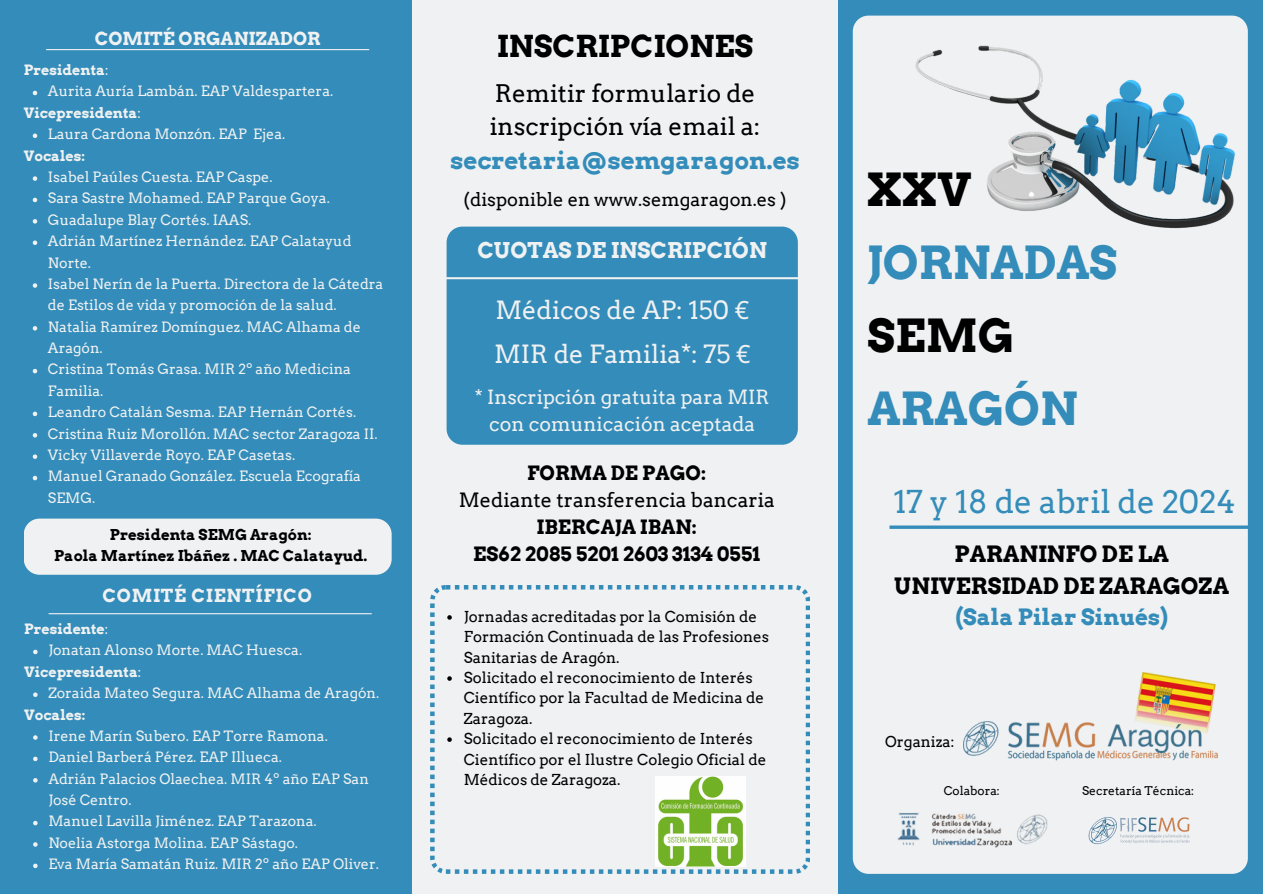
<style>
.page{position:relative;width:1263px;height:894px;background:#fff}
.page>*{position:absolute;margin:0;border:0;box-sizing:border-box;transform-origin:0 0}
.t1{font:700 45.6px/73.2px "Arvo";color:#338cb9}
.t2{font:31.5px "Arvo";color:#338cb9}
.t3{font:700 30.3px "Arvo";color:#000}
.t4{font:25.05px "Arvo";color:#eff1f2}
.t5{font:24.3px/33.8px "Arvo";color:#000}
.t6{font:700 24.3px "Arvo";color:#338cb9}
.t7{font:700 22.5px/31.5px "Arvo";color:#000;text-align:center}
.t8{font:700 21.75px "Arvo";color:#eff1f2}
.t9{font:19.65px/27px "Arvo";color:#000;text-align:center}
.t10{font:700 19.65px "Arvo";color:#000}
.t11{font:19.5px "Arvo";color:#eff1f2}
.t12{font:18.3px "Arvo";color:#000}
.t13{font:700 18px "Arvo";color:#eff1f2}
.t14{font:700 18px "Arvo";letter-spacing:.04em;color:#eff1f2}
.t15{font:15px/20.4px "Arvo";color:#000}
.t16{font:700 15px "Arvo";color:#000}
.t17{font:14.25px/21.3px "Arvo";color:#eff1f2}
.t18{font:700 14.25px "Arvo";color:#eff1f2}
.t19{font:12px "Arvo";color:#000}
.s1{font-weight:400}
.s2{font-family:"Noto Sans"}
.s3{font-weight:700}
.s4{color:#000}
.s5{color:#338cb9}
</style>
<div class="page">
<div style="left:0;top:0;width:1263px;height:893px;background:#338cb9"></div>
<div style="left:853px;top:16px;width:395px;height:857px;background:#eff1f2;border-radius:16px"></div>
<div style="left:412px;top:0;width:426px;height:893px;background:#eff1f2"></div>
<div style="left:24px;top:518px;width:368px;height:56px;background:#eff1f2;border-radius:16px"></div>
<img style="left:915px;top:16px;width:327px;height:213px">
<hr style="left:889px;top:525px;width:374px;height:3px;background:#338cb9">
<svg style="left:33px;top:91px;width:4px;height:4px"></svg>
<svg style="left:33px;top:133px;width:4px;height:5px"></svg>
<svg style="left:33px;top:176px;width:4px;height:5px"></svg>
<svg style="left:33px;top:198px;width:4px;height:4px"></svg>
<svg style="left:33px;top:219px;width:4px;height:4px"></svg>
<svg style="left:33px;top:240px;width:4px;height:5px"></svg>
<svg style="left:33px;top:283px;width:4px;height:5px"></svg>
<svg style="left:33px;top:326px;width:4px;height:4px"></svg>
<svg style="left:33px;top:369px;width:4px;height:4px"></svg>
<svg style="left:33px;top:411px;width:4px;height:5px"></svg>
<svg style="left:33px;top:433px;width:4px;height:4px"></svg>
<svg style="left:33px;top:454px;width:4px;height:5px"></svg>
<svg style="left:33px;top:475px;width:4px;height:5px"></svg>
<svg style="left:33px;top:649px;width:5px;height:5px"></svg>
<svg style="left:33px;top:692px;width:5px;height:4px"></svg>
<svg style="left:33px;top:735px;width:5px;height:4px"></svg>
<svg style="left:33px;top:756px;width:5px;height:5px"></svg>
<svg style="left:33px;top:778px;width:5px;height:4px"></svg>
<svg style="left:33px;top:820px;width:5px;height:5px"></svg>
<svg style="left:33px;top:842px;width:5px;height:4px"></svg>
<svg style="left:33px;top:863px;width:5px;height:4px"></svg>
<svg style="left:430px;top:585px;width:380px;height:288px"></svg>
<svg style="left:447px;top:615px;width:5px;height:4px"></svg>
<svg style="left:447px;top:676px;width:5px;height:4px"></svg>
<svg style="left:447px;top:737px;width:5px;height:4px"></svg>
<div style="left:447px;top:226px;width:351px;height:218px;background:#338cb9;border-radius:16px"></div>
<hr style="left:438px;top:277px;width:368px;height:2px;background:#eff1f2">
<hr style="left:46px;top:49px;width:323px;height:1px;background:#eff1f2">
<hr style="left:49px;top:613px;width:323px;height:1px;background:#eff1f2">
<img style="left:1088px;top:817px;width:102px;height:27px">
<img style="left:897px;top:812px;width:151px;height:36px">
<img style="left:963px;top:672px;width:255px;height:88px">
<img style="left:656px;top:776px;width:90px;height:90px">
<p class="t13" style="left:95px;top:27px;width:227px">COMITÉ ORGANIZADOR</p>
<p class="t18" style="left:24px;top:61px;width:87px">Presidenta<span class="s1">:</span></p>
<p class="t17" style="left:48px;top:81px;width:287px">Aurita Auría Lambán. EAP Valdespartera.</p>
<p class="t18" style="left:24px;top:104px;width:119px">Vicepresidenta<span class="s1">:</span></p>
<p class="t17" style="left:48px;top:123px;width:239px">Laura Cardona Monzón. EAP Ejea.</p>
<p class="t18" style="left:24px;top:147px;width:63px">Vocales:</p>
<p class="t17" style="left:48px;top:166px;width:226px">Isabel Paúles Cuesta. EAP Caspe.</p>
<p class="t17" style="left:48px;top:187px;width:283px">Sara Sastre Mohamed. EAP Parque Goya.</p>
<p class="t17" style="left:48px;top:209px;width:205px">Guadalupe Blay Cortés. IAAS.</p>
<p class="t17" style="left:48px;top:230px;width:305px">Adrián Martínez Hernández. EAP Calatayud<br>Norte.</p>
<p class="t17" style="left:48px;top:273px;width:337px">Isabel Nerín de la Puerta. Directora de la Cátedra de Estilos de vida y promoción de la salud.</p>
<p class="t17" style="left:48px;top:316px;width:314px">Natalia Ramírez Domínguez. MAC Alhama de<br>Aragón.</p>
<p class="t17" style="left:48px;top:358px;width:304px">Cristina Tomás Grasa. MIR 2º año Medicina<br>Familia.</p>
<p class="t17" style="left:48px;top:401px;width:310px">Leandro Catalán Sesma. EAP Hernán Cortés.</p>
<p class="t17" style="left:48px;top:423px;width:331px">Cristina Ruiz Morollón. MAC sector Zaragoza II.</p>
<p class="t17" style="left:48px;top:444px;width:249px">Vicky Villaverde Royo. EAP Casetas.</p>
<p class="t17" style="left:48px;top:465px;width:315px">Manuel Granado González. Escuela Ecografía<br>SEMG.</p>
<p class="t16" style="left:110px;top:525px;width:203px">Presidenta SEMG Aragón:</p>
<p class="t16" style="left:54px;top:546px;width:315px">Paola Martínez Ibáñez . MAC Calatayud.</p>
<p class="t14" style="left:102px;top:585px;width:211px">COMITÉ CIENTÍFICO</p>
<p class="t18" style="left:24px;top:620px;width:86px">Presidente<span class="s1">:</span></p>
<p class="t17" style="left:48px;top:639px;width:255px">Jonatan Alonso Morte. MAC Huesca.</p>
<p class="t18" style="left:24px;top:662px;width:119px">Vicepresidenta<span class="s1">:</span></p>
<p class="t17" style="left:48px;top:682px;width:332px">Zoraida Mateo Segura. MAC Alhama de Aragón.</p>
<p class="t18" style="left:24px;top:705px;width:63px">Vocales:</p>
<p class="t17" style="left:48px;top:725px;width:281px">Irene Marín Subero. EAP Torre Ramona.</p>
<p class="t17" style="left:48px;top:746px;width:235px">Daniel Barberá Pérez. EAP Illueca.</p>
<p class="t17" style="left:48px;top:767px;width:322px">Adrián Palacios Olaechea. MIR 4º año EAP San<br>José Centro.</p>
<p class="t17" style="left:48px;top:810px;width:270px">Manuel Lavilla Jiménez. EAP Tarazona.</p>
<p class="t17" style="left:48px;top:831px;width:251px">Noelia Astorga Molina. EAP Sástago.</p>
<p class="t17" style="left:48px;top:853px;width:332px">Eva María Samatán Ruiz. MIR 2º año EAP Oliver.</p>
<p class="t3" style="left:497px;top:28px;width:258px">INSCRIPCIONES</p>
<p class="t5" style="left:490px;top:76px;width:272px">Remitir formulario de inscripción vía email a:</p>
<p class="t6" style="left:450px;top:146px;width:351px">secretaria@semgaragon.es</p>
<p class="t12" style="left:464px;top:189px;width:324px">(disponible en www.semgaragon.es )</p>
<p class="t8" style="left:477px;top:237px;width:291px">CUOTAS DE INSCRIPCIÓN</p>
<p class="t4" style="left:495px;top:294px;width:255px">Médicos de AP: 150 <span class="s2">€</span></p>
<h5 class="t4" style="left:494px;top:338px;width:258px">MIR de Familia*: 75 <span class="s2">€</span></h5>
<p class="t11" style="left:475px;top:385px;width:296px">* Inscripción gratuita para MIR</p>
<h4 class="t11" style="left:489px;top:412px;width:268px">con comunicación aceptada</h4>
<p class="t10" style="left:527px;top:461px;width:181px">FORMA DE PAGO:</p>
<h1 class="t9" style="left:459px;top:486px;width:317px">Mediante transferencia bancaria<br><span class="s3">IBERCAJA IBAN:</span></h1>
<h3 class="t10" style="left:473px;top:542px;width:289px">ES62 2085 5201 2603 3134 0551</h3>
<p class="t15" style="left:464px;top:606px;width:307px">Jornadas acreditadas por la Comisión de<br>Formación Continuada de las Profesiones<br>Sanitarias de Aragón.</p>
<h2 class="t15" style="left:464px;top:667px;width:302px">Solicitado el reconocimiento de Interés<br>Científico por la Facultad de Medicina de<br>Zaragoza.</h2>
<p class="t15" style="left:464px;top:728px;width:304px">Solicitado el reconocimiento de Interés<br>Científico por el Ilustre Colegio Oficial de<br>Médicos de Zaragoza.</p>
<h6 class="t1" style="left:867px;top:153px;width:251px"><span class="s4">XXV<br></span>JORNADAS<br><span class="s4">SEMG<br></span>ARAGÓN</h6>
<p class="t2" style="left:893px;top:483px;width:344px">17 y 18 de abril de 2024</p>
<p class="t7" style="left:894px;top:538px;width:336px">PARANINFO DE LA<br>UNIVERSIDAD DE ZARAGOZA <span class="s5">(Sala Pilar Sinués)</span></p>
<p class="t15" style="left:885px;top:731px;width:71px">Organiza:</p>
<p class="t19" style="left:944px;top:783px;width:58px">Colabora:</p>
<p class="t19" style="left:1082px;top:783px;width:114px">Secretaría Técnica:</p>
</div>
